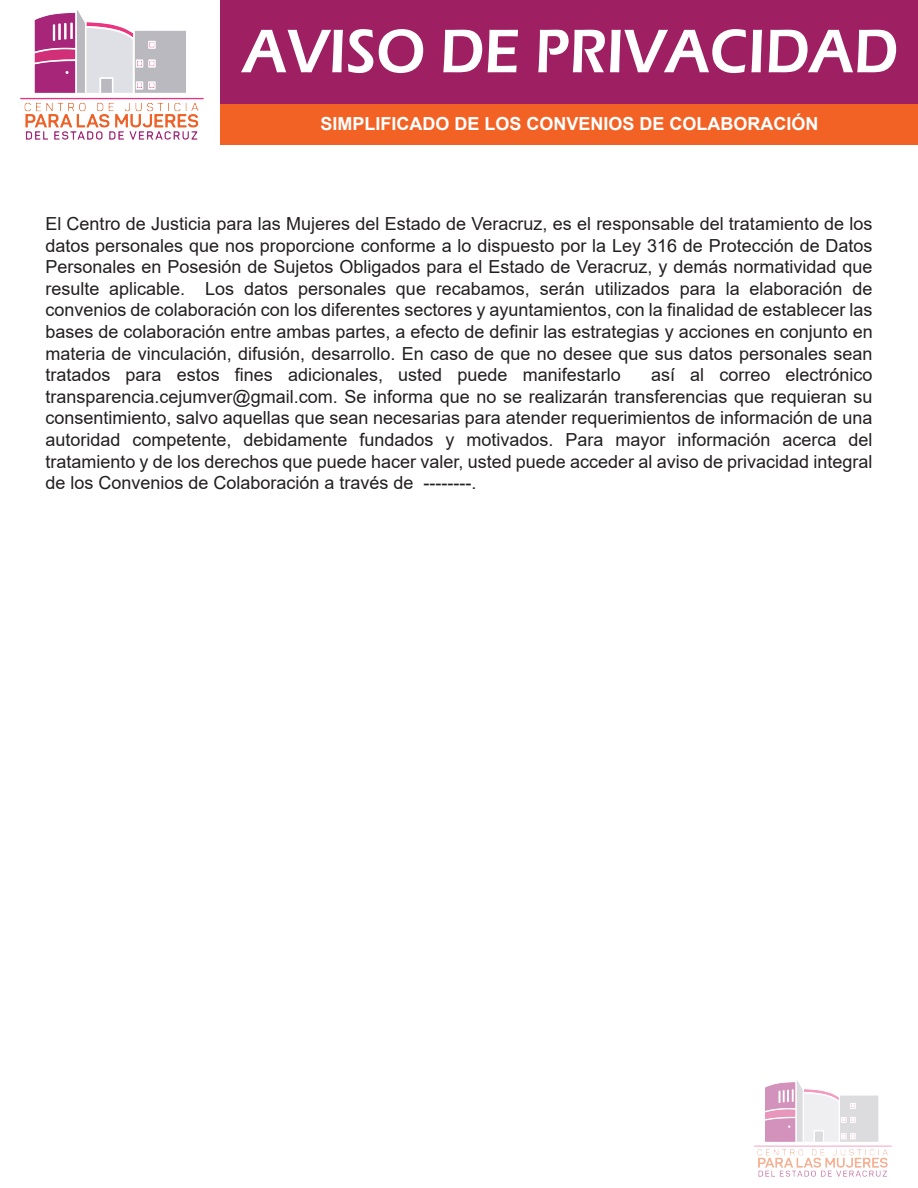
<style>
.page{position:relative;width:918px;height:1188px;background:#fff}
.page>*{position:absolute;margin:0;border:0;box-sizing:border-box;transform-origin:0 0}
.t1{font:600 63.75px "Eras ITC";color:#fff;scale:.92 1}
.t2{font:18px/21.6px "Arial";color:#231f20;text-align:justify}
.t3{font:700 18px "Arial";color:#fff}
</style>
<div class="page">
<div style="left:221px;top:1px;width:697px;height:105px;background:#9e1f62"></div>
<img style="left:21px;top:11px;width:183px;height:129px">
<img style="left:754px;top:1081px;width:137px;height:96px">
<div style="left:221px;top:104px;width:697px;height:41px;background:#f26225"></div>
<h1 class="t1" style="left:243px;top:15px;width:714px">AVISO DE PRIVACIDAD</h1>
<p class="t3" style="left:320px;top:111px;width:500px">SIMPLIFICADO DE LOS CONVENIOS DE COLABORACIÓN</p>
<p class="t2" style="left:45px;top:213px;width:829px">El Centro de Justicia para las Mujeres del Estado de Veracruz, es el responsable del tratamiento de los datos personales que nos proporcione conforme a lo dispuesto por la Ley 316 de Protección de Datos Personales en Posesión de Sujetos Obligados para el Estado de Veracruz, y demás normatividad que resulte aplicable. Los datos personales que recabamos, serán utilizados para la elaboración de convenios de colaboración con los diferentes sectores y ayuntamientos, con la finalidad de establecer las bases de colaboración entre ambas partes, a efecto de definir las estrategias y acciones en conjunto en materia de vinculación, difusión, desarrollo. En caso de que no desee que sus datos personales sean tratados para estos fines adicionales, usted puede manifestarlo</p>
<p class="t2" style="left:45px;top:364px;width:829px;text-indent:606px">así al correo electrónico transparencia.cejumver@gmail.com. Se informa que no se realizarán transferencias que requieran su consentimiento, salvo aquellas que sean necesarias para atender requerimientos de información de una autoridad competente, debidamente fundados y motivados. Para mayor información acerca del tratamiento y de los derechos que puede hacer valer, usted puede acceder al aviso de privacidad integral de los Convenios de Colaboración a través de --------.</p>
</div>
